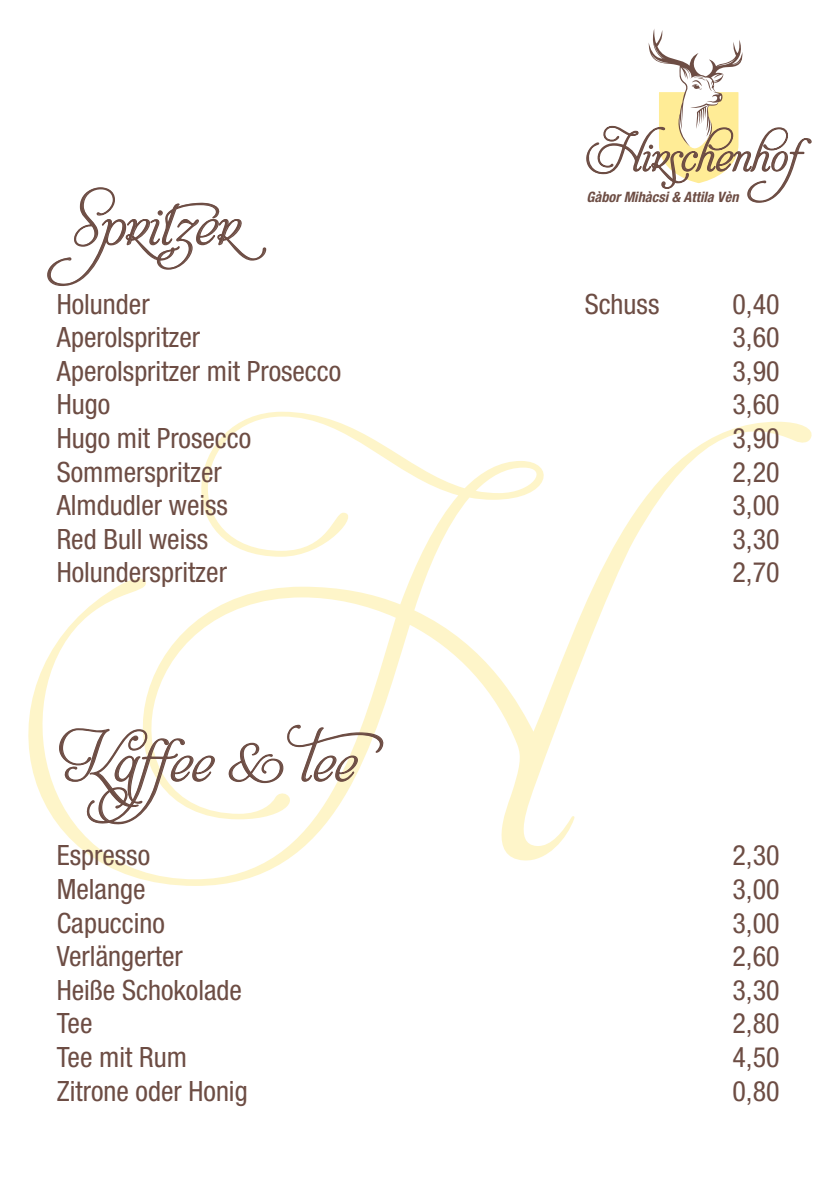
<style>
.page{position:relative;width:840px;height:1191px;background:#fff}
.page>*{position:absolute;margin:0;border:0;box-sizing:border-box;transform-origin:0 0}
.t1{font:48px "Aphrodite Slim Pro";color:#6d4d44}
.t2{font:36.6px "Aphrodite Slim Pro";color:#6d4d44}
.Speisen{font:condensed 28px "Helvetica Neue";color:#6d4d44}
.t3{font:italic 700 condensed 14.4px "Helvetica Neue";color:#6d4d44}
</style>
<div class="page">
<svg style="left:28px;top:412px;width:784px;height:474px"></svg>
<svg style="left:586px;top:29px;width:226px;height:174px"></svg>
<svg style="left:47px;top:187px;width:220px;height:99px"></svg>
<svg style="left:58px;top:727px;width:157px;height:102px"></svg>
<svg style="left:227px;top:724px;width:164px;height:59px"></svg>
<p class="t1" style="left:71px;top:200px;width:196px">Spritzer</p>
<h2 class="t2" style="left:585px;top:137px;width:272px">Hirschenhof</h2>
<p class="t3" style="left:586px;top:188px;width:153px">Gàbor Mihàcsi &amp; Attila Vèn</p>
<p class="Speisen" style="left:57px;top:287px;width:94px">Holunder</p>
<p class="Speisen" style="left:584px;top:287px;width:76px">Schuss</p>
<p class="Speisen" style="left:732px;top:287px;width:49px">0,40</p>
<p class="Speisen" style="left:57px;top:321px;width:145px">Aperolspritzer</p>
<p class="Speisen" style="left:732px;top:321px;width:49px">3,60</p>
<p class="Speisen" style="left:57px;top:355px;width:286px">Aperolspritzer mit Prosecco</p>
<p class="Speisen" style="left:732px;top:355px;width:49px">3,90</p>
<p class="Speisen" style="left:57px;top:388px;width:55px">Hugo</p>
<p class="Speisen" style="left:732px;top:388px;width:49px">3,60</p>
<p class="Speisen" style="left:57px;top:422px;width:196px">Hugo mit Prosecco</p>
<p class="Speisen" style="left:732px;top:422px;width:49px">3,90</p>
<p class="Speisen" style="left:57px;top:455px;width:166px">Sommerspritzer</p>
<p class="Speisen" style="left:732px;top:455px;width:49px">2,20</p>
<p class="Speisen" style="left:57px;top:489px;width:173px">Almdudler weiss</p>
<p class="Speisen" style="left:732px;top:489px;width:49px">3,00</p>
<p class="Speisen" style="left:57px;top:523px;width:153px">Red Bull weiss</p>
<p class="Speisen" style="left:732px;top:523px;width:49px">3,30</p>
<p class="Speisen" style="left:57px;top:556px;width:172px">Holunderspritzer</p>
<p class="Speisen" style="left:732px;top:556px;width:49px">2,70</p>
<p class="t1" style="left:57px;top:736px;width:352px">Kaffe e &amp; Te e</p>
<p class="Speisen" style="left:57px;top:839px;width:95px">Espresso</p>
<p class="Speisen" style="left:732px;top:839px;width:49px">2,30</p>
<p class="Speisen" style="left:57px;top:873px;width:90px">Melange</p>
<p class="Speisen" style="left:732px;top:873px;width:49px">3,00</p>
<p class="Speisen" style="left:57px;top:906px;width:110px">Capuccino</p>
<p class="Speisen" style="left:732px;top:906px;width:49px">3,00</p>
<p class="Speisen" style="left:57px;top:940px;width:127px">Verlängerter</p>
<p class="Speisen" style="left:732px;top:940px;width:49px">2,60</p>
<p class="Speisen" style="left:57px;top:973px;width:187px">Heiße Schokolade</p>
<p class="Speisen" style="left:732px;top:973px;width:49px">3,30</p>
<p class="Speisen" style="left:57px;top:1007px;width:37px">Tee</p>
<p class="Speisen" style="left:732px;top:1007px;width:49px">2,80</p>
<p class="Speisen" style="left:57px;top:1041px;width:132px">Tee mit Rum</p>
<p class="Speisen" style="left:732px;top:1041px;width:49px">4,50</p>
<p class="Speisen" style="left:57px;top:1074px;width:192px">Zitrone oder Honig</p>
<p class="Speisen" style="left:732px;top:1074px;width:49px">0,80</p>
</div>
